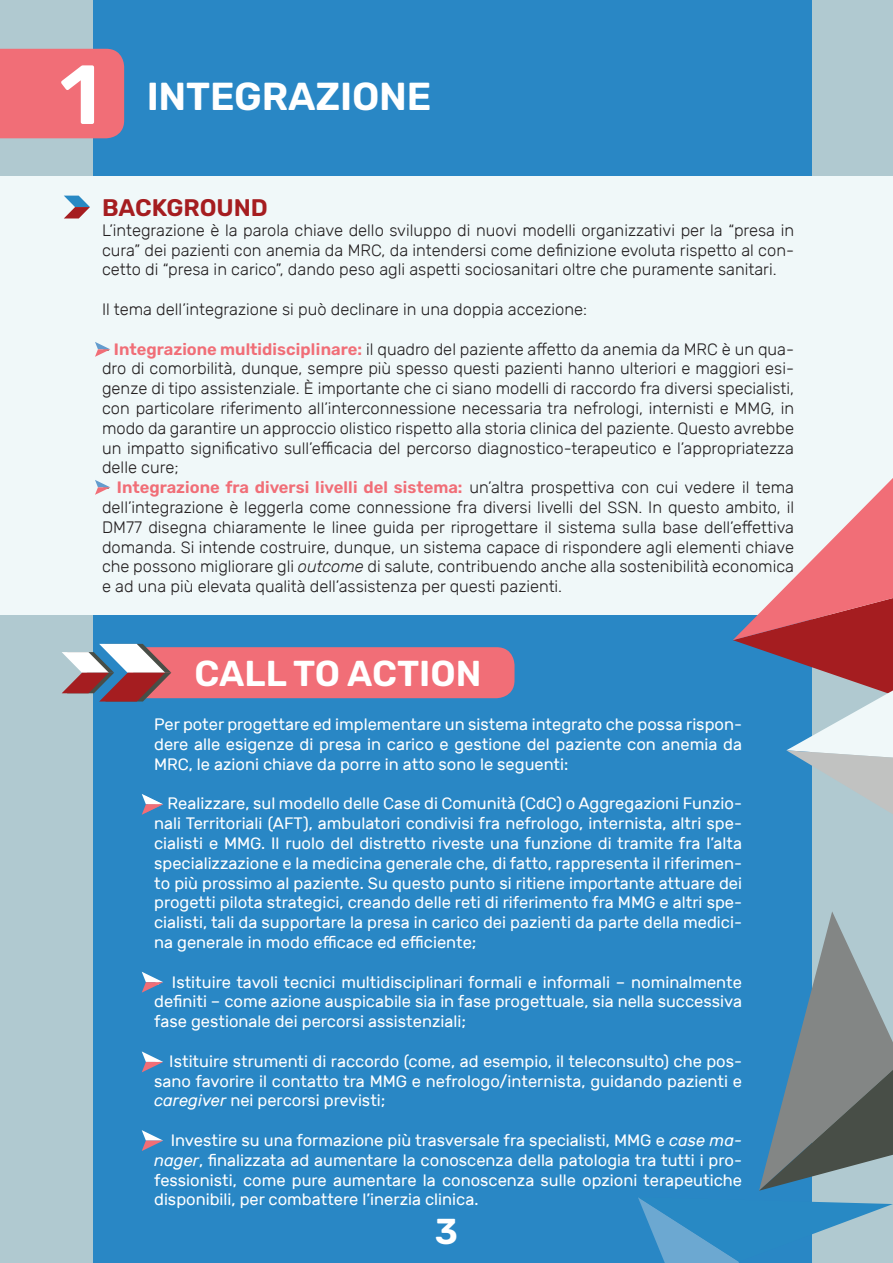
<style>
.page{position:relative;width:893px;height:1263px;background:#b0c9d0}
.page>*{position:absolute;margin:0;border:0;box-sizing:border-box;transform-origin:0 0}
.t1{font:600 83.7px "Rubik";color:#fff}
.t2{font:600 39px "Rubik";letter-spacing:-.005em;color:#fff}
.t3{font:600 36px "Rubik";color:#fff}
.t4{font:600 24px "Rubik";color:#a51d20}
.t5{font:16.5px/19.8px "Rubik";color:#fff;text-align:justify}
.t6{font:300 16.5px/19.8px "Rubik";color:#231f20;text-align:justify}
.s1{font-weight:600;color:#f16e77}
.s2{font-style:italic}
</style>
<div class="page">
<div style="left:94px;top:0;width:718px;height:1263px;background:#2987c5"></div>
<div style="left:0;top:176px;width:893px;height:438px;background:#f0f8f9"></div>
<svg style="left:64px;top:196px;width:26px;height:22px"></svg>
<svg style="left:95px;top:342px;width:15px;height:15px"></svg>
<svg style="left:95px;top:480px;width:15px;height:15px"></svg>
<svg style="left:638px;top:1197px;width:255px;height:66px"></svg>
<svg style="left:759px;top:912px;width:134px;height:279px"></svg>
<svg style="left:733px;top:478px;width:160px;height:336px"></svg>
<div style="left:0;top:49px;width:124px;height:89px;background:#f16e77"></div>
<svg style="left:142px;top:794px;width:21px;height:21px"></svg>
<svg style="left:142px;top:972px;width:21px;height:21px"></svg>
<svg style="left:142px;top:1051px;width:21px;height:21px"></svg>
<svg style="left:142px;top:1130px;width:21px;height:21px"></svg>
<svg style="left:62px;top:644px;width:452px;height:57px;background:#cf7785"></svg>
<p class="t1" style="left:60px;top:48px;width:42px">1</p>
<p class="t2" style="left:147px;top:75px;width:286px">INTEGRAZIONE</p>
<p class="t4" style="left:102px;top:194px;width:167px">BACKGROUND</p>
<p class="t6" style="left:102px;top:220px;width:694px">L’integrazione è la parola chiave dello sviluppo di nuovi modelli organizzativi per la “presa in cura” dei pazienti con anemia da MRC, da intendersi come definizione evoluta rispetto al con&shy;cetto di “presa in carico”, dando peso agli aspetti sociosanitari oltre che puramente sanitari.</p>
<p class="t6" style="left:102px;top:299px;width:487px">Il tema dell’integrazione si può declinare in una doppia accezione:</p>
<p class="t6" style="left:102px;top:339px;width:694px">- <span class="s1">Integrazione multidisciplinare:</span> il quadro del paziente affetto da anemia da MRC è un qua&shy;dro di comorbilità, dunque, sempre più spesso questi pazienti hanno ulteriori e maggiori esi&shy;genze di tipo assistenziale. È importante che ci siano modelli di raccordo fra diversi specialisti, con particolare riferimento all’interconnessione necessaria tra nefrologi, internisti e MMG, in modo da garantire un approccio olistico rispetto alla storia clinica del paziente. Questo avrebbe un impatto significativo sull’efficacia del percorso diagnostico-terapeutico e l’appropriatezza delle cure;</p>
<p class="t6" style="left:102px;top:478px;width:694px">- <span class="s1">Integrazione fra diversi livelli del sistema:</span> un’altra prospettiva con cui vedere il tema dell’integrazione è leggerla come connessione fra diversi livelli del SSN. In questo ambito, il DM77 disegna chiaramente le linee guida per riprogettare il sistema sulla base dell’effettiva domanda. Si intende costruire, dunque, un sistema capace di rispondere agli elementi chiave che possono migliorare gli <span class="s2">outcome</span> di salute, contribuendo anche alla sostenibilità economica e ad una più elevata qualità dell’assistenza per questi pazienti.</p>
<p class="t3" style="left:195px;top:653px;width:288px">CALL TO ACTION</p>
<p class="t5" style="left:154px;top:715px;width:589px">Per poter progettare ed implementare un sistema integrato che possa rispon&shy;dere alle esigenze di presa in carico e gestione del paziente con anemia da MRC, le azioni chiave da porre in atto sono le seguenti:</p>
<p class="t5" style="left:154px;top:794px;width:589px">• Realizzare, sul modello delle Case di Comunità (CdC) o Aggregazioni Funzio&shy;nali Territoriali (AFT), ambulatori condivisi fra nefrologo, internista, altri spe&shy;cialisti e MMG. Il ruolo del distretto riveste una funzione di tramite fra l’alta specializzazione e la medicina generale che, di fatto, rappresenta il riferimen&shy;to più prossimo al paziente. Su questo punto si ritiene importante attuare dei progetti pilota strategici, creando delle reti di riferimento fra MMG e altri spe&shy;cialisti, tali da supportare la presa in carico dei pazienti da parte della medici&shy;na generale in modo efficace ed efficiente;</p>
<p class="t5" style="left:154px;top:972px;width:589px">• Istituire tavoli tecnici multidisciplinari formali e informali – nominalmente definiti – come azione auspicabile sia in fase progettuale, sia nella successiva fase gestionale dei percorsi assistenziali;</p>
<p class="t5" style="left:154px;top:1051px;width:589px">• Istituire strumenti di raccordo (come, ad esempio, il teleconsulto) che pos&shy;sano favorire il contatto tra MMG e nefrologo/internista, guidando pazienti e <span class="s2">caregiver</span> nei percorsi previsti;</p>
<p class="t5" style="left:154px;top:1131px;width:589px;text-indent:17px">Investire su una formazione più trasversale fra specialisti, MMG e <span class="s2">case ma&shy;nager</span>, finalizzata ad aumentare la conoscenza della patologia tra tutti i pro&shy;fessionisti, come pure aumentare la conoscenza sulle opzioni terapeutiche disponibili, per combattere l’inerzia clinica.</p>
<h3 class="t3" style="left:435px;top:1194px;width:25px">3</h3>
<p class="t3" style="left:435px;top:1211px;width:25px">3</p>
</div>
